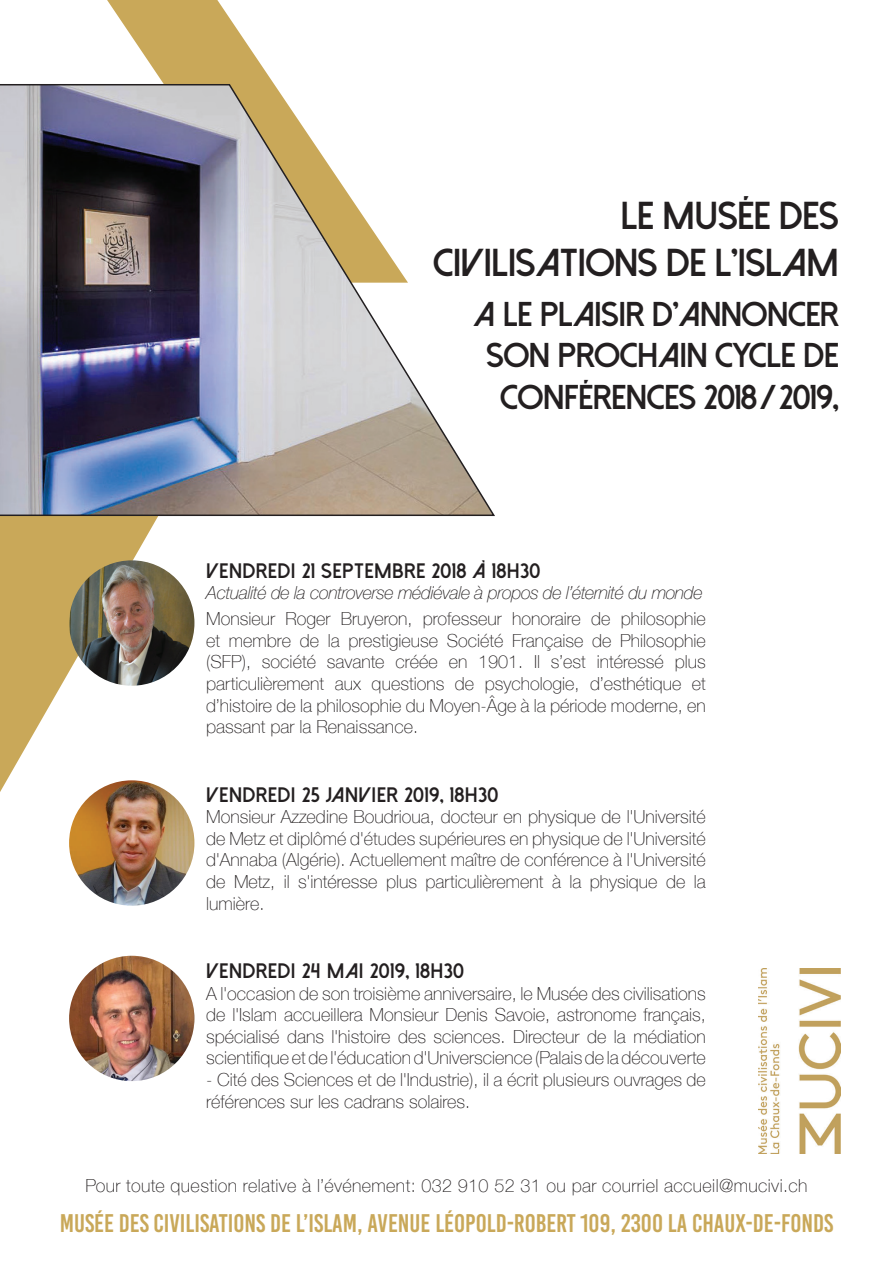
<style>
.page{position:relative;width:893px;height:1263px;background:#fff}
.page>*{position:absolute;margin:0;border:0;box-sizing:border-box;transform-origin:0 0}
.t1{font:800 39px/46.8px "Dolce Vita";letter-spacing:-.02em;color:#231f20;text-align:right}
.t2{font:800 34.5px/41.4px "Dolce Vita";letter-spacing:-.02em;color:#231f20;text-align:right}
.t3{font:25.5px "Bebas Kai";color:#c9a859}
.t4{font:800 21px "Dolce Vita";letter-spacing:.02em;color:#231f20}
.t5{font:100 18px/21.6px "Helvetica Neue";color:#231f20;text-align:justify}
.t6{font:100 18px "Helvetica Neue";letter-spacing:.02em;color:#231f20}
.t7{font:italic 100 18px "Helvetica Neue";letter-spacing:-.02em;color:#231f20}
</style>
<div class="page">
<svg style="left:107px;top:0;width:167px;height:83px;fill:#c9a859"></svg>
<svg style="left:0;top:517px;width:195px;height:275px"></svg>
<img style="left:0;top:83px;width:495px;height:434px">
<img style="left:759px;top:969px;width:81px;height:185px">
<img style="left:69px;top:560px;width:125px;height:126px;border-radius:63px">
<img style="left:69px;top:956px;width:125px;height:125px;border-radius:63px">
<img style="left:69px;top:780px;width:125px;height:126px;border-radius:63px">
<h1 class="t1" style="left:433px;top:193px;width:408px">LE MUSÉE DES<br>CIVILISATIONS DE L’ISLAM</h1>
<h2 class="t2" style="left:473px;top:294px;width:367px">A LE PLAISIR D’ANNONCER<br>SON PROCHAIN CYCLE DE<br>CONFÉRENCES 2018 / 2019,</h2>
<p class="t4" style="left:206px;top:560px;width:336px">VENDREDI 21 SEPTEMBRE 2018 À 18H30</p>
<p class="t7" style="left:206px;top:579px;width:498px">Actualité de la controverse médiévale à propos de l’éternité du monde</p>
<p class="t5" style="left:206px;top:607px;width:501px">Monsieur Roger Bruyeron, professeur honoraire de philosophie et membre de la prestigieuse Société Française de Philosophie (SFP), société savante créée en 1901. Il s’est intéressé plus particulièrement aux questions de psychologie, d’esthétique et d’histoire de la philosophie du Moyen-Âge à la période moderne, en passant par la Renaissance.</p>
<p class="t4" style="left:206px;top:784px;width:294px">VENDREDI 25 JANVIER 2019, 18H30</p>
<p class="t5" style="left:206px;top:805px;width:501px">Monsieur Azzedine Boudrioua, docteur en physique de l'Université de Metz et diplômé d'études supérieures en physique de l'Université d'Annaba (Algérie). Actuellement maître de conférence à l'Université de Metz, il s'intéresse plus particulièrement à la physique de la lumière.</p>
<p class="t4" style="left:206px;top:960px;width:259px">VENDREDI 24 MAI 2019, 18H30</p>
<p class="t5" style="left:206px;top:981px;width:501px">A l'occasion de son troisième anniversaire, le Musée des civilisations de l'Islam accueillera Monsieur Denis Savoie, astronome français, spécialisé dans l'histoire des sciences. Directeur de la médiation scientifique et de l'éducation d'Universcience (Palais de la découverte</p>
<p class="t5" style="left:206px;top:1068px;width:501px">- Cité des Sciences et de l'Industrie), il a écrit plusieurs ouvrages de références sur les cadrans solaires.</p>
<p class="t6" style="left:86px;top:1172px;width:723px">Pour toute question relative à l’événement: 032 910 52 31 ou par courriel accueil@mucivi.ch</p>
<h3 class="t3" style="left:60px;top:1209px;width:775px">MUSÉE DES CIVILISATIONS DE L’ISLAM, AVENUE LÉOPOLD-ROBERT 109, 2300 LA CHAUX-DE-FONDS</h3>
</div>
